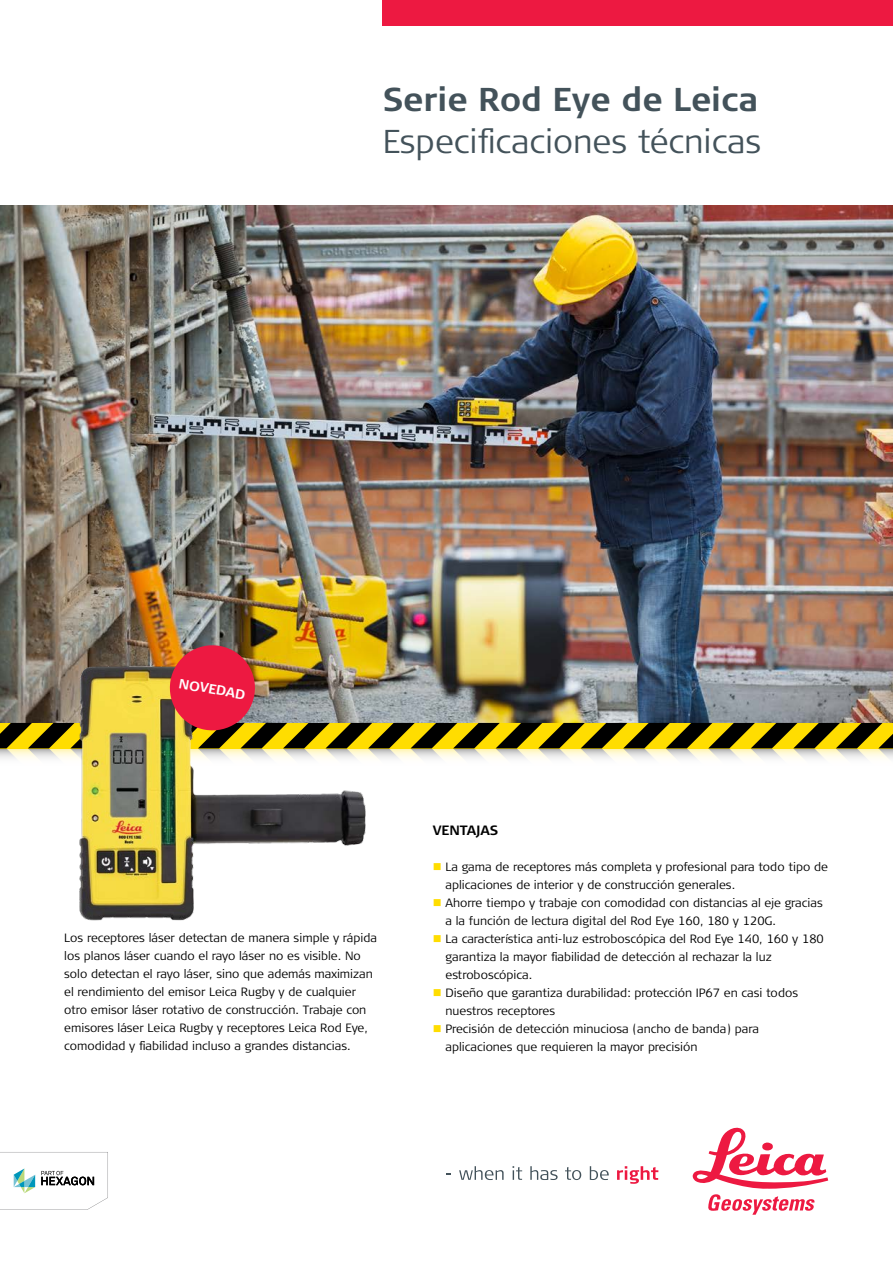
<style>
.page{position:relative;width:893px;height:1263px;background:#fff}
.page>*{position:absolute;margin:0;border:0;box-sizing:border-box;transform-origin:0 0}
.t1{font:300 33px "Signa Column";color:#43525a}
.t2{font:700 33px "Signa Column";color:#43525a}
.t3{font:700 13.5px "Signa Column";color:#000}
.t4{font:700 13.5px "Signa Column";color:#fff}
.t5{font:300 12px/18px "Signa Column";color:#000}
.s1{color:#fd0}
</style>
<div class="page">
<div style="left:383px;top:0;width:510px;height:26px;background:#ed1941"></div>
<img style="left:0;top:206px;width:893px;height:436px">
<svg style="left:459px;top:1166px;width:45px;height:14px"></svg>
<svg style="left:513px;top:1166px;width:9px;height:14px"></svg>
<svg style="left:530px;top:1166px;width:28px;height:14px"></svg>
<svg style="left:565px;top:1167px;width:16px;height:13px"></svg>
<svg style="left:590px;top:1166px;width:19px;height:14px"></svg>
<svg style="left:617px;top:1166px;width:41px;height:18px"></svg>
<svg style="left:693px;top:1127px;width:135px;height:88px"></svg>
<img style="left:49px;top:628px;width:338px;height:293px">
<svg style="left:0;top:1152px;width:108px;height:58px"></svg>
<img style="left:0;top:642px;width:893px;height:132px">
<h1 class="t2" style="left:383px;top:78px;width:377px">Serie Rod Eye de Leica</h1>
<h1 class="t1" style="left:383px;top:120px;width:380px">Especificaciones técnicas</h1>
<p class="t4" style="left:181px;top:675px;width:69px;rotate:10deg">NOVEDAD</p>
<p class="t5" style="left:64px;top:929px;width:314px">Los receptores láser detectan de manera simple y rápida los planos láser cuando el rayo láser no es visible. No solo detectan el rayo láser, sino que además maximizan el rendimiento del emisor Leica Rugby y de cualquier otro emisor láser rotativo de construcción. Trabaje con emisores láser Leica Rugby y receptores Leica Rod Eye, comodidad y fiabilidad incluso a grandes distancias.</p>
<p class="t3" style="left:433px;top:822px;width:67px">VENTAJAS</p>
<p class="t5" style="left:445px;top:858px;width:384px;text-indent:-13px"><span class="s1">■</span> La gama de receptores más completa y profesional para todo tipo de aplicaciones de interior y de construcción generales.</p>
<p class="t5" style="left:445px;top:894px;width:379px;text-indent:-13px"><span class="s1">■</span> Ahorre tiempo y trabaje con comodidad con distancias al eje gracias a la función de lectura digital del Rod Eye 160, 180 y 120G.</p>
<p class="t5" style="left:445px;top:930px;width:380px;text-indent:-13px"><span class="s1">■</span> La característica anti-luz estroboscópica del Rod Eye 140, 160 y 180 garantiza la mayor fiabilidad de detección al rechazar la luz estroboscópica.</p>
<p class="t5" style="left:445px;top:984px;width:354px;text-indent:-13px"><span class="s1">■</span> Diseño que garantiza durabilidad: protección IP67 en casi todos nuestros receptores</p>
<p class="t5" style="left:445px;top:1020px;width:315px;text-indent:-13px"><span class="s1">■</span> Precisión de detección minuciosa (ancho de banda) para aplicaciones que requieren la mayor precisión</p>
</div>
